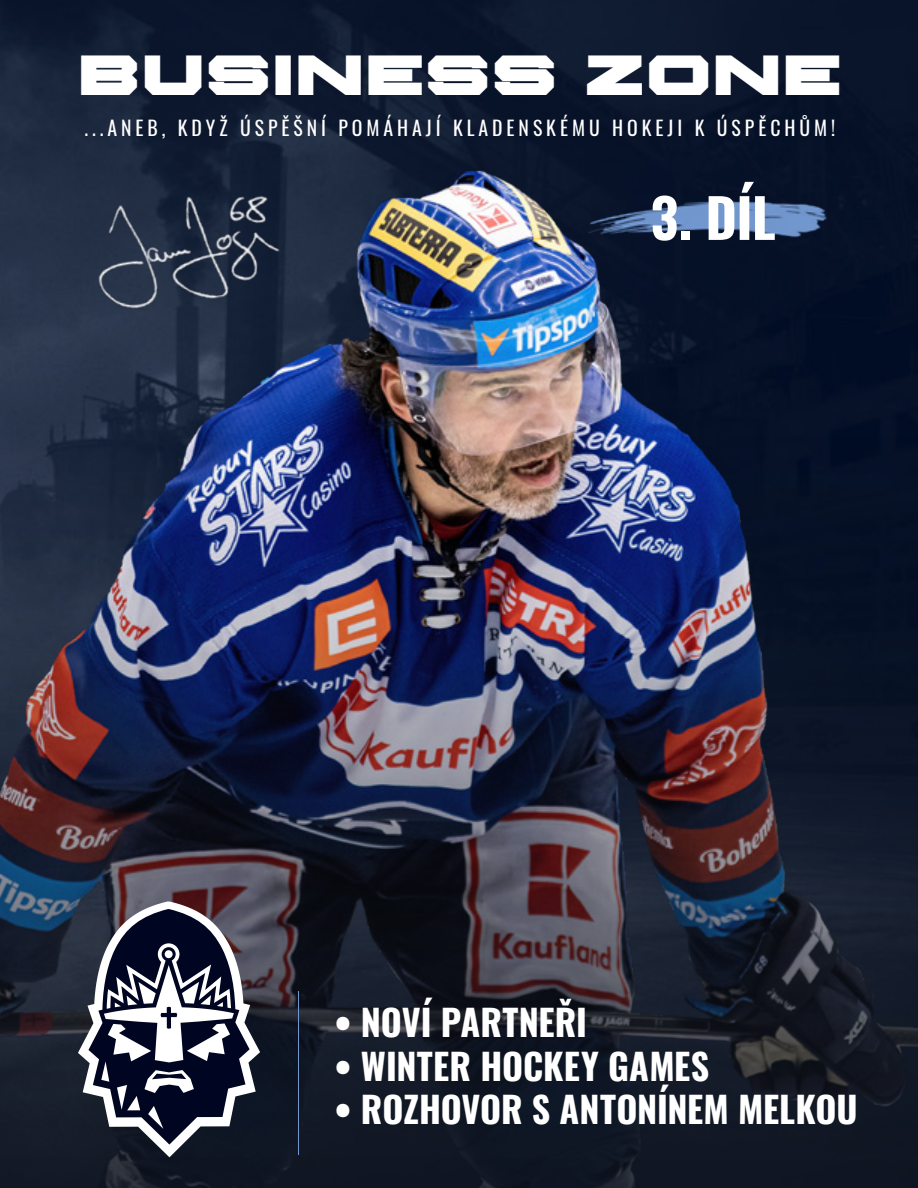
<style>
.page{position:relative;width:918px;height:1188px;background:#fff}
.page>*{position:absolute;margin:0;border:0;box-sizing:border-box;transform-origin:0 0}
.t1{font:700 54px "Oswald";color:#fff}
.t2{font:900 expanded 49.35px "Winner Sans";color:#fff}
.t3{font:700 36px "Oswald";letter-spacing:-.005em;color:#fff}
.t4{font:19.8px "Oswald";letter-spacing:.2em;color:#fff}
</style>
<div class="page">
<img style="left:0;top:0;width:918px;height:69px">
<img style="left:0;top:69px;width:918px;height:1119px">
<img style="left:548px;top:122px;width:309px;height:192px">
<svg style="left:78px;top:902px;width:182px;height:255px;background:#3a3d48"></svg>
<svg style="left:88px;top:909px;width:162px;height:236px"></svg>
<hr style="left:298px;top:992px;width:1px;height:163px;background:#7396ce">
<h2 class="t2" style="left:78px;top:32px;width:766px">BUSINESS ZONE</h2>
<p class="t4" style="left:84px;top:111px;width:752px">...ANEB, KDYŽ ÚSPĚŠNÍ POMÁHAJÍ KLADENSKÉMU HOKEJI K ÚSPĚCHŮM!</p>
<h1 class="t1" style="left:651px;top:190px;width:127px">3. DÍL</h1>
<p class="t3" style="left:334px;top:1004px;width:254px">• NOVÍ PARTNEŘI</p>
<p class="t3" style="left:334px;top:1047px;width:376px">• WINTER HOCKEY GAMES</p>
<p class="t3" style="left:334px;top:1090px;width:525px">• ROZHOVOR S ANTONÍNEM MELKOU</p>
</div>
